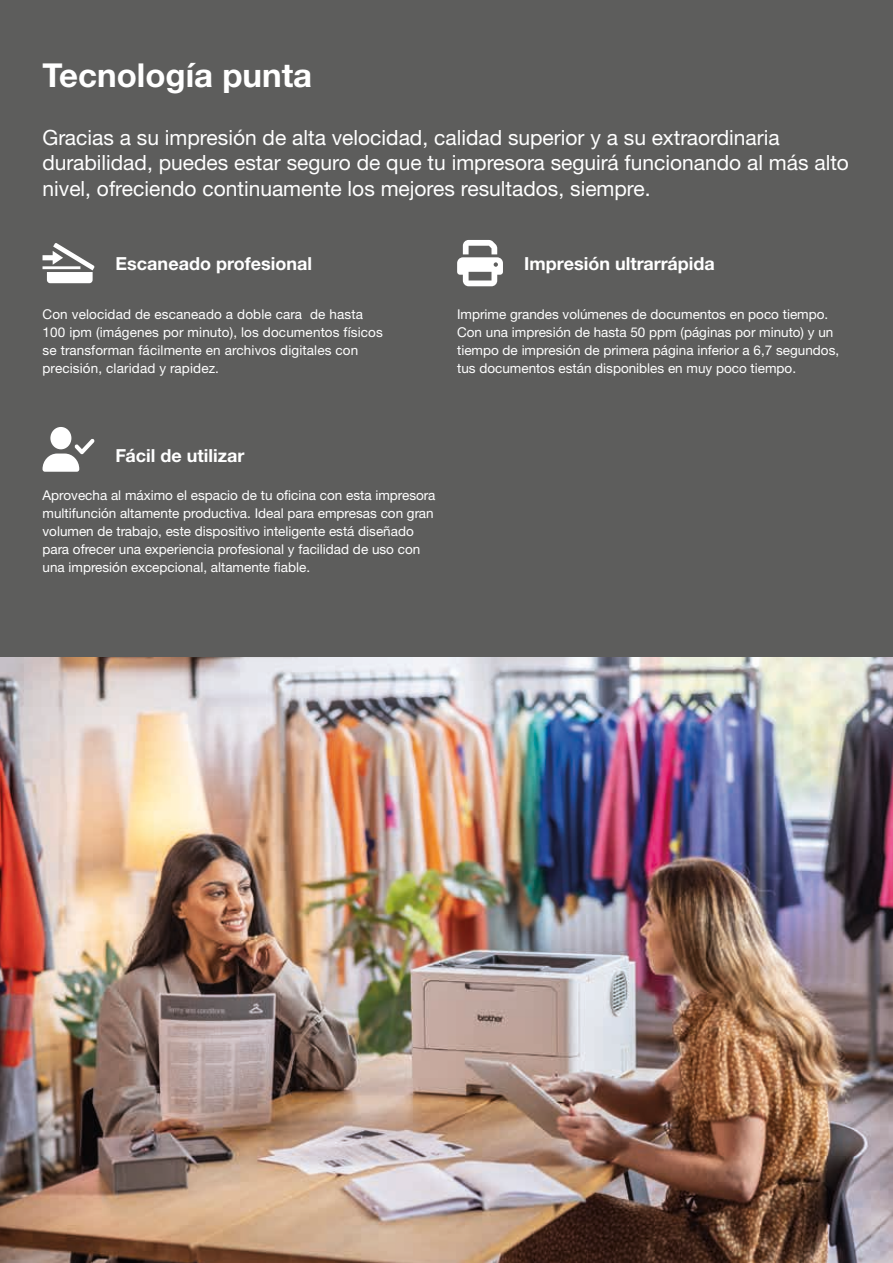
<style>
.page{position:relative;width:893px;height:1263px;background:#5d5d5c}
.page>*{position:absolute;margin:0;border:0;box-sizing:border-box;transform-origin:0 0}
.t1{font:700 33px "Helvetica Neue LTW1 G";color:#fff}
.t2{font:21px/25.5px "Helvetica Neue LTW1 G";color:#fff}
.t3{font:700 18px "Helvetica Neue LTW1 G";color:#fff}
.t4{font:13.5px/18px "Helvetica Neue LTW1 G";color:#fff}
</style>
<div class="page">
<img style="left:0;top:657px;width:893px;height:606px">
<svg style="left:457px;top:240px;width:46px;height:46px"></svg>
<svg style="left:43px;top:243px;width:52px;height:40px"></svg>
<svg style="left:43px;top:427px;width:52px;height:45px"></svg>
<h1 class="t1" style="left:43px;top:55px;width:271px">Tecnología punta</h1>
<h2 class="t2" style="left:43px;top:124px;width:808px">Gracias a su impresión de alta velocidad, calidad superior y a su extraordinaria durabilidad, puedes estar seguro de que tu impresora seguirá funcionando al más alto nivel, ofreciendo continuamente los mejores resultados, siempre.</h2>
<h3 class="t3" style="left:116px;top:252px;width:198px">Escaneado profesional</h3>
<p class="t4" style="left:43px;top:305px;width:342px">Con velocidad de escaneado a doble cara de hasta 100 ipm (imágenes por minuto), los documentos físicos se transforman fácilmente en archivos digitales con precisión, claridad y rapidez.</p>
<h3 class="t3" style="left:524px;top:252px;width:192px">Impresión ultrarrápida</h3>
<p class="t4" style="left:457px;top:305px;width:384px">Imprime grandes volúmenes de documentos en poco tiempo.<br>Con una impresión de hasta 50 ppm (páginas por minuto) y un tiempo de impresión de primera página inferior a 6,7 segundos, tus documentos están disponibles en muy poco tiempo.</p>
<h3 class="t3" style="left:116px;top:445px;width:130px">Fácil de utilizar</h3>
<p class="t4" style="left:43px;top:486px;width:394px">Aprovecha al máximo el espacio de tu oficina con esta impresora multifunción altamente productiva. Ideal para empresas con gran volumen de trabajo, este dispositivo inteligente está diseñado para ofrecer una experiencia profesional y facilidad de uso con una impresión excepcional, altamente fiable.</p>
</div>
